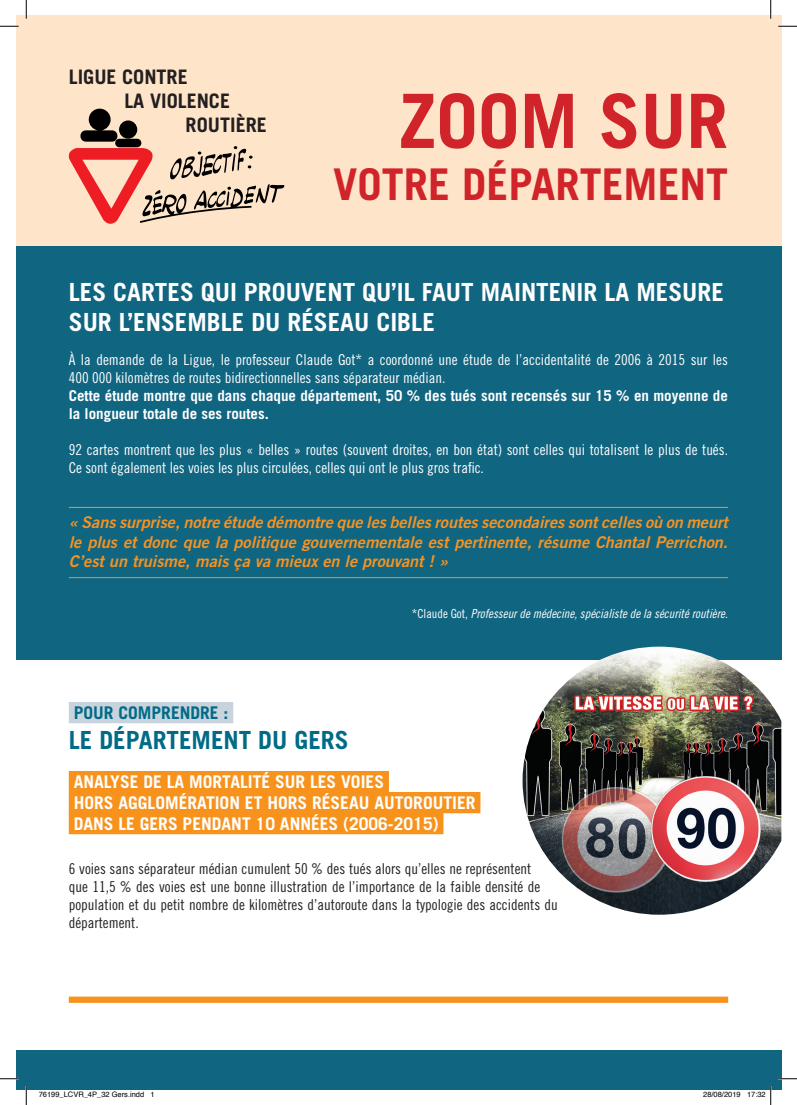
<style>
.page{position:relative;width:797px;height:1105px;background:#fff}
.page>*{position:absolute;margin:0;border:0;box-sizing:border-box;transform-origin:0 0}
.t1{font:700 75px "Trade Gothic";color:#d1232a}
.t2{font:700 43.75px "Trade Gothic";color:#d1232a}
.t3{font:700 25px/30px "Trade Gothic";color:#fff}
.t4{font:700 25px "Trade Gothic";color:#016b87}
.t5{font:700 20px "Trade Gothic";color:#231f20}
.t6{font:700 17.5px/21px "Trade Gothic";color:#fff}
.t7{font:700 17.5px "Trade Gothic";color:#016b87}
.t8{font:italic 16.25px/19.5px "Trade Gothic Bold Two";color:#f69323;text-align:justify}
.t9{font:15px/18px "Trade Gothic Cond Eighteen";color:#fff}
.t10{font:15px/18px "Trade Gothic Cond Eighteen";color:#231f20}
.t11{font:700 15px/18px "Trade Gothic";color:#fff}
.t12{font:12.5px "Trade Gothic Cond Eighteen Obl";color:#fff}
.t13{font:7.5px "Helvetica";color:#000}
.s1{font-family:"Trade Gothic Cond Eighteen"}
</style>
<div class="page">
<div style="left:16px;top:26px;width:765px;height:1063px;background:#106581"></div>
<div style="left:16px;top:661px;width:765px;height:389px;background:#fff"></div>
<div style="left:16px;top:16px;width:765px;height:230px;background:#fee5ca"></div>
<svg style="left:68px;top:109px;width:216px;height:115px"></svg>
<div style="left:69px;top:702px;width:164px;height:21px;background:#c8d3dd"></div>
<div style="left:69px;top:771px;width:320px;height:21px;background:#f7931d"></div>
<div style="left:69px;top:792px;width:411px;height:21px;background:#f7931d"></div>
<div style="left:69px;top:813px;width:374px;height:21px;background:#f7931d"></div>
<img style="left:522px;top:647px;width:259px;height:268px">
<hr style="left:69px;top:507px;width:659px;height:1px;background:#f69323">
<hr style="left:69px;top:577px;width:659px;height:1px;background:#f69323">
<div style="left:69px;top:996px;width:659px;height:7px;background:#f7931d"></div>
<svg style="left:0;top:25px;width:19px;height:2px"></svg>
<svg style="left:778px;top:25px;width:19px;height:2px"></svg>
<svg style="left:0;top:1078px;width:19px;height:1px"></svg>
<svg style="left:778px;top:1078px;width:19px;height:1px"></svg>
<svg style="left:25px;top:0;width:2px;height:19px"></svg>
<svg style="left:25px;top:1086px;width:2px;height:19px"></svg>
<svg style="left:770px;top:0;width:1px;height:19px"></svg>
<svg style="left:747px;top:1086px;width:24px;height:19px"></svg>
<h3 class="t5" style="left:69px;top:65px;width:120px">LIGUE CONTRE</h3>
<h3 class="t5" style="left:124px;top:89px;width:107px">LA VIOLENCE</h3>
<h3 class="t5" style="left:186px;top:113px;width:83px">ROUTIÈRE</h3>
<h1 class="t1" style="left:399px;top:75px;width:331px">ZOOM SUR</h1>
<h2 class="t2" style="left:333px;top:158px;width:396px">VOTRE DÉPARTEMENT</h2>
<h3 class="t3" style="left:69px;top:276px;width:656px">LES CARTES QUI PROUVENT QU’IL FAUT MAINTENIR LA MESURE<br>SUR L’ENSEMBLE DU RÉSEAU CIBLE</h3>
<p class="t9" style="left:69px;top:350px;width:660px">À la demande de la Ligue, le professeur Claude Got* a coordonné une étude de l’accidentalité de 2006 à 2015 sur les<br>400 000 kilomètres de routes bidirectionnelles sans séparateur médian.</p>
<p class="t11" style="left:69px;top:386px;width:660px">Cette étude montre que dans chaque département, 50 % des tués sont recensés sur 15 % en moyenne de la longueur totale de ses routes.</p>
<p class="t9" style="left:69px;top:440px;width:660px">92 cartes montrent que les plus « belles » routes (souvent droites, en bon état) sont celles qui totalisent le plus de tués.<br>Ce sont également les voies les plus circulées, celles qui ont le plus gros trafic.</p>
<p class="t8" style="left:69px;top:512px;width:660px">« Sans surprise, notre étude démontre que les belles routes secondaires sont celles où on meurt le plus et donc que la politique gouvernementale est pertinente, résume Chantal Perrichon.<br>C’est un truisme, mais ça va mieux en le prouvant ! »</p>
<p class="t12" style="left:412px;top:606px;width:317px"><span class="s1">*Claude Got,</span> Professeur de médecine, spécialiste de la sécurité routière.</p>
<p class="t7" style="left:74px;top:702px;width:156px">POUR COMPRENDRE :</p>
<h3 class="t4" style="left:69px;top:725px;width:281px">LE DÉPARTEMENT DU GERS</h3>
<p class="t6" style="left:74px;top:771px;width:403px">ANALYSE DE LA MORTALITÉ SUR LES VOIES<br>HORS AGGLOMÉRATION ET HORS RÉSEAU AUTOROUTIER<br>DANS LE GERS PENDANT 10 ANNÉES (2006-2015)</p>
<p class="t10" style="left:69px;top:860px;width:490px">6 voies sans séparateur médian cumulent 50 % des tués alors qu’elles ne représentent<br>que 11,5 % des voies est une bonne illustration de l’importance de la faible densité de population et du petit nombre de kilomètres d’autoroute dans la typologie des accidents du département.</p>
<p class="t13" style="left:39px;top:1089px;width:117px">76199_LCVR_4P_32 Gers.indd 1</p>
<p class="t13" style="left:703px;top:1089px;width:64px">28/08/2019 17:32</p>
</div>
